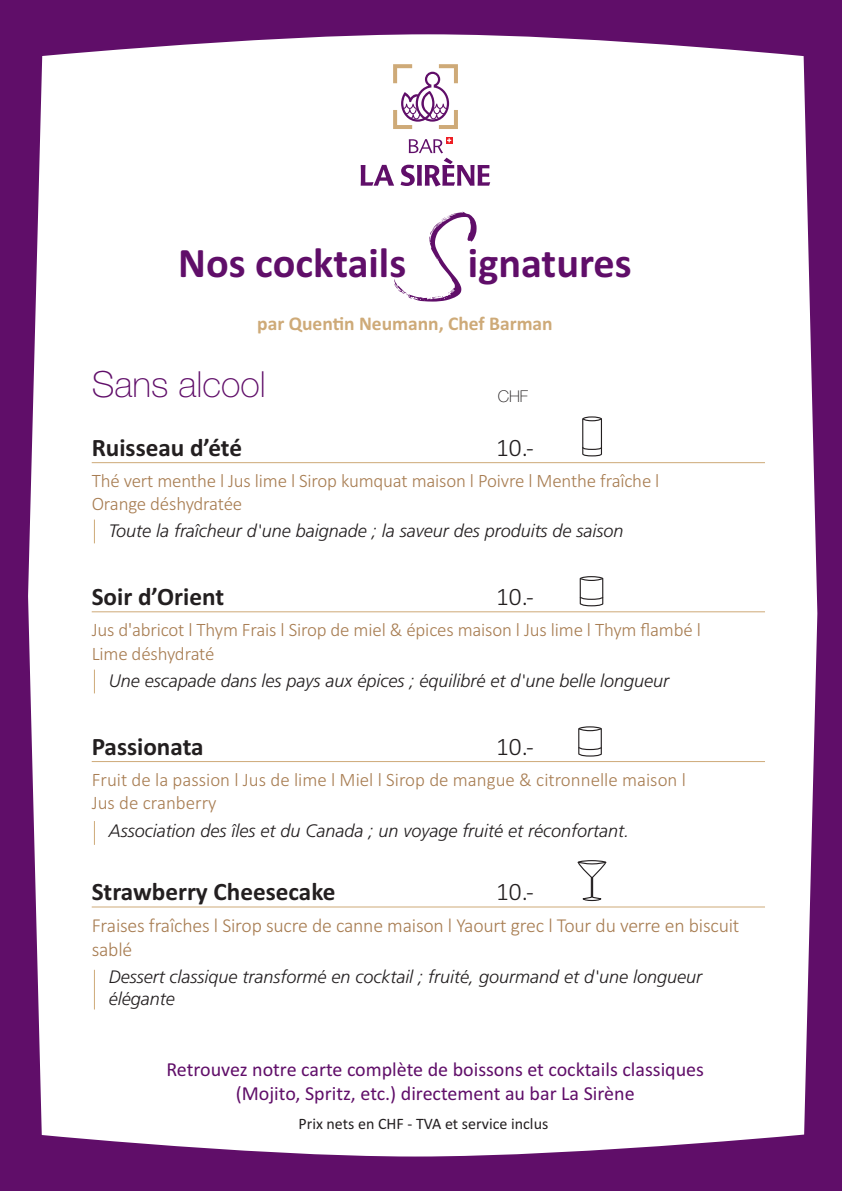
<style>
.page{position:relative;width:842px;height:1191px;background:#fff}
.page>*{position:absolute;margin:0;border:0;box-sizing:border-box;transform-origin:0 0}
.t1{font:700 42.4px "Calibri";color:#600e69}
.t2{font:100 36px "Helvetica Neue";color:#600e69}
.t3{font:700 25.2px "Calibri";color:#231f20}
.t4{font:300 25.2px "Calibri";color:#231f20}
.t5{font:20px/24px "Calibri";color:#600e69;text-align:center}
.t6{font:300 19.8px/23.8px "Calibri";letter-spacing:-.01em;color:#a87d52}
.t7{font:700 19.6px "Calibri";color:#ceaa78}
.t8{font:300 19px/23.4px "Calibri";letter-spacing:-.01em;color:#a87d52}
.t9{font:italic 300 18px/21.6px "Frutiger";color:#231f20}
.t10{font:100 16.2px "Helvetica Neue";color:#231f20}
.t11{font:16px "Calibri";color:#231f20}
.s1{font-family:"Quickbrush";font-weight:400;font-size:78.8px}
</style>
<div class="page">
<svg style="left:393px;top:64px;width:65px;height:65px"></svg>
<svg style="left:361px;top:165px;width:33px;height:21px"></svg>
<svg style="left:401px;top:137px;width:89px;height:49px"></svg>
<svg style="left:0;top:0;width:842px;height:56px;fill:#600e69"></svg>
<svg style="left:0;top:29px;width:43px;height:1102px;fill:#600e69"></svg>
<svg style="left:803px;top:29px;width:39px;height:1102px;fill:#600e69"></svg>
<svg style="left:0;top:1131px;width:842px;height:60px;fill:#600e69"></svg>
<hr style="left:92px;top:462px;width:673px;height:1px;background:#ceaa78">
<hr style="left:92px;top:611px;width:673px;height:1px;background:#ceaa78">
<hr style="left:92px;top:761px;width:673px;height:1px;background:#ceaa78">
<hr style="left:92px;top:906px;width:673px;height:1px;background:#ceaa78">
<hr style="left:94px;top:969px;width:1px;height:40px;background:#ceaa78">
<svg style="left:94px;top:821px;width:1px;height:24px"></svg>
<svg style="left:94px;top:669px;width:1px;height:24px"></svg>
<svg style="left:94px;top:519px;width:1px;height:24px"></svg>
<svg style="left:582px;top:416px;width:21px;height:41px"></svg>
<svg style="left:579px;top:576px;width:25px;height:31px"></svg>
<svg style="left:578px;top:726px;width:24px;height:31px"></svg>
<svg style="left:577px;top:860px;width:29px;height:41px"></svg>
<h1 class="t1" style="left:178px;top:248px;width:455px">Nos cocktails<span class="s1">S</span>ignatures</h1>
<p class="t7" style="left:257px;top:317px;width:297px">par Quentin Neumann, Chef Barman</p>
<h2 class="t2" style="left:92px;top:371px;width:175px">Sans alcool</h2>
<p class="t10" style="left:498px;top:391px;width:32px">CHF</p>
<h3 class="t3" style="left:92px;top:439px;width:152px">Ruisseau d’été</h3>
<h3 class="t4" style="left:496px;top:439px;width:39px">10.‐</h3>
<p class="t8" style="left:92px;top:471px;width:569px;line-height:22.8px">Thé vert menthe l Jus lime l Sirop kumquat maison l Poivre l Menthe fraîche l<br>Orange déshydratée</p>
<p class="t9" style="left:109px;top:521px;width:516px">Toute la fraîcheur d'une baignade ; la saveur des produits de saison</p>
<h3 class="t3" style="left:92px;top:588px;width:134px">Soir d’Orient</h3>
<h3 class="t4" style="left:496px;top:588px;width:39px">10.‐</h3>
<p class="t8" style="left:92px;top:620px;width:611px">Jus d'abricot l Thym Frais l Sirop de miel &amp; épices maison l Jus lime l Thym flambé l<br>Lime déshydraté</p>
<p class="t9" style="left:109px;top:671px;width:562px">Une escapade dans les pays aux épices ; équilibré et d'une belle longueur</p>
<h3 class="t3" style="left:92px;top:737px;width:113px">Passionata</h3>
<h3 class="t4" style="left:496px;top:737px;width:39px">10.‐</h3>
<p class="t8" style="left:92px;top:769px;width:596px">Fruit de la passion l Jus de lime l Miel l Sirop de mangue &amp; citronnelle maison l<br>Jus de cranberry</p>
<p class="t9" style="left:109px;top:821px;width:522px">Association des îles et du Canada ; un voyage fruité et réconfortant.</p>
<h3 class="t3" style="left:92px;top:883px;width:245px">Strawberry Cheesecake</h3>
<h3 class="t4" style="left:496px;top:883px;width:39px">10.‐</h3>
<p class="t6" style="left:92px;top:915px;width:649px">Fraises fraîches l Sirop sucre de canne maison l Yaourt grec l Tour du verre en biscuit sablé</p>
<p class="t9" style="left:109px;top:967px;width:595px">Dessert classique transformé en cocktail ; fruité, gourmand et d'une longueur élégante</p>
<p class="t5" style="left:166px;top:1057px;width:539px">Retrouvez notre carte complète de boissons et cocktails classiques (Mojito, Spritz, etc.) directement au bar La Sirène</p>
<p class="t11" style="left:298px;top:1114px;width:251px">Prix nets en CHF - TVA et service inclus</p>
</div>
